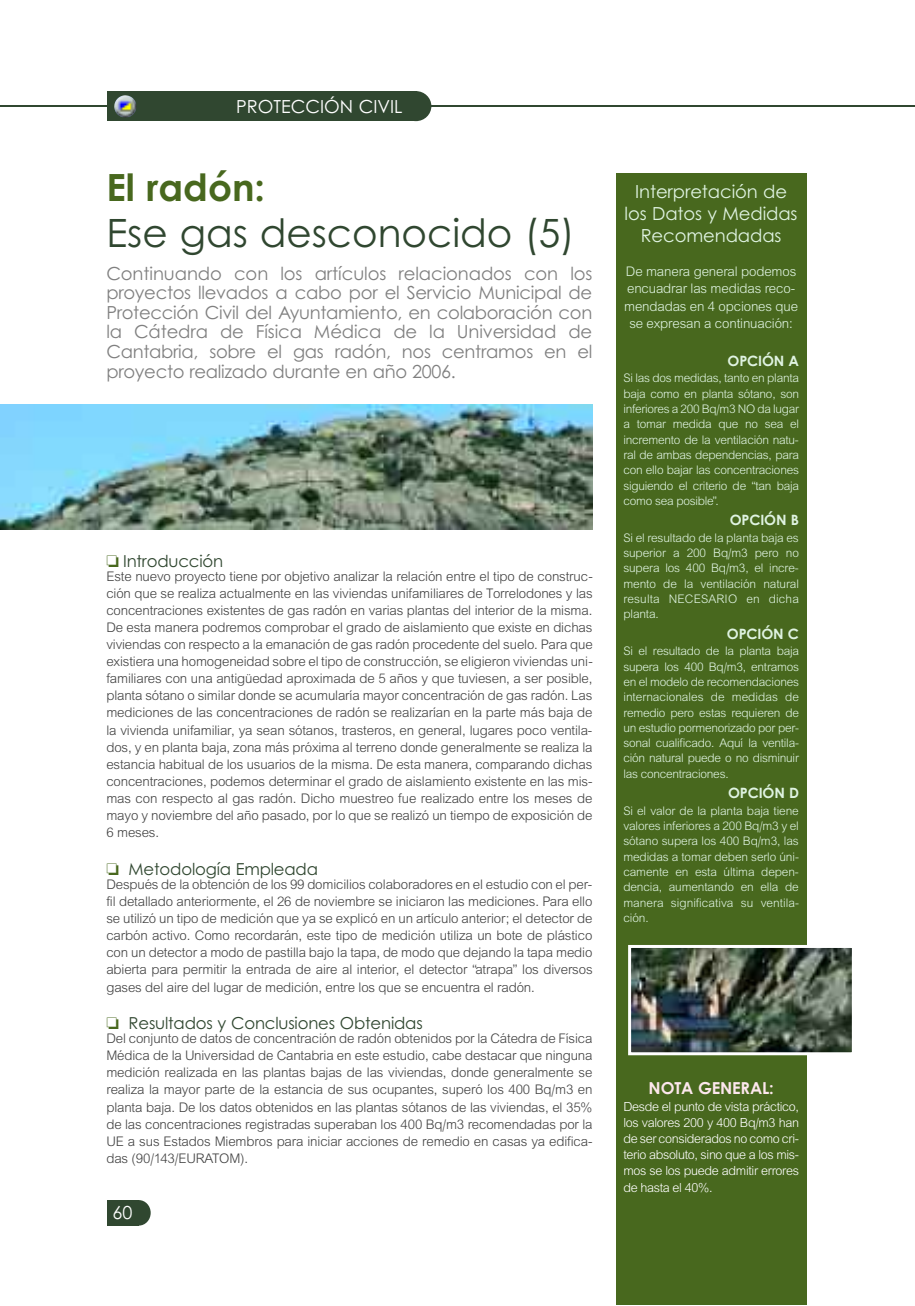
<style>
.page{position:relative;width:915px;height:1306px;background:#fff}
.page>*{position:absolute;margin:0;border:0;box-sizing:border-box;transform-origin:0 0}
.t1{font:39px "Century Gothic";color:#304730}
.t2{font:700 37.5px "Century Gothic";color:#48681e}
.t3{font:18px/19.5px "Century Gothic";letter-spacing:-.015em;color:#808080;text-align:justify}
.t4{font:18px/21.6px "Century Gothic";letter-spacing:-.005em;color:#dff3e1;text-align:center}
.t5{font:18px "Century Gothic";color:#fff}
.t6{font:16.5px "Century Gothic";letter-spacing:-.01em;color:#304730}
.t7{font:700 16.5px "Century Gothic";letter-spacing:-.01em;color:#fde7ed}
.t8{font:14.25px/17.1px "Arial";letter-spacing:-.01em;color:#404040;text-align:justify}
.t9{font:14.25px/17.1px "Arial";letter-spacing:-.01em;color:#dff3e1;text-align:center}
.t10{font:700 14.25px "Century Gothic";letter-spacing:-.01em;color:#dff3e1}
.t11{font:13.5px/16.2px "Arial";letter-spacing:-.025em;color:#fff;text-align:justify}
.t12{font:12.75px/15.3px "Arial";letter-spacing:-.015em;color:#dff3e1;text-align:justify}
.s1{color:#48681e}
</style>
<div class="page">
<hr style="left:0;top:105px;width:914px;height:2px;background:#304730">
<div style="left:127px;top:1199px;width:24px;height:26px;background:#304730;border-radius:50%"></div>
<div style="left:107px;top:1199px;width:31px;height:26px;background:#304730"></div>
<div style="left:400px;top:91px;width:31px;height:30px;background:#304730;border-radius:50%"></div>
<div style="left:107px;top:91px;width:309px;height:30px;background:#304730"></div>
<img style="left:114px;top:95px;width:22px;height:22px">
<div style="left:615px;top:173px;width:191px;height:1131px;background:#48681e"></div>
<img style="left:0;top:404px;width:592px;height:126px">
<img style="left:632px;top:949px;width:218px;height:102px">
<div style="left:628px;top:945px;width:226px;height:110px;border:3px solid #fff"></div>
<p class="t5" style="left:236px;top:96px;width:168px">PROTECCIÓN CIVIL</p>
<h2 class="t2" style="left:106px;top:166px;width:160px">El radón:</h2>
<h1 class="t1" style="left:106px;top:211px;width:470px">Ese gas desconocido (5)</h1>
<p class="t3" style="left:106px;top:264px;width:487px">Continuando con los artículos relacionados con los proyectos llevados a cabo por el Servicio Municipal de Protección Civil del Ayuntamiento, en colaboración con la Cátedra de Física Médica de la Universidad de Cantabria, sobre el gas radón, nos centramos en el proyecto realizado durante en año 2006.</p>
<p class="t6" style="left:106px;top:551px;width:118px"><span class="s1">❏</span> Introducción</p>
<p class="t8" style="left:106px;top:568px;width:487px">Este nuevo proyecto tiene por objetivo analizar la relación entre el tipo de construc&shy;ción que se realiza actualmente en las viviendas unifamiliares de Torrelodones y las concentraciones existentes de gas radón en varias plantas del interior de la misma.<br>De esta manera podremos comprobar el grado de aislamiento que existe en dichas viviendas con respecto a la emanación de gas radón procedente del suelo. Para que existiera una homogeneidad sobre el tipo de construcción, se eligieron viviendas uni&shy;familiares con una antigüedad aproximada de 5 años y que tuviesen, a ser posible, planta sótano o similar donde se acumularía mayor concentración de gas radón. Las mediciones de las concentraciones de radón se realizarían en la parte más baja de la vivienda unifamiliar, ya sean sótanos, trasteros, en general, lugares poco ventila&shy;dos, y en planta baja, zona más próxima al terreno donde generalmente se realiza la estancia habitual de los usuarios de la misma. De esta manera, comparando dichas concentraciones, podemos determinar el grado de aislamiento existente en las mis&shy;mas con respecto al gas radón. Dicho muestreo fue realizado entre los meses de mayo y noviembre del año pasado, por lo que se realizó un tiempo de exposición de 6 meses.</p>
<p class="t6" style="left:106px;top:859px;width:213px"><span class="s1">❏</span> Metodología Empleada</p>
<p class="t8" style="left:106px;top:876px;width:487px">Después de la obtención de los 99 domicilios colaboradores en el estudio con el per&shy;fil detallado anteriormente, el 26 de noviembre se iniciaron las mediciones. Para ello se utilizó un tipo de medición que ya se explicó en un artículo anterior; el detector de carbón activo. Como recordarán, este tipo de medición utiliza un bote de plástico con un detector a modo de pastilla bajo la tapa, de modo que dejando la tapa medio abierta para permitir la entrada de aire al interior, el detector “atrapa” los diversos gases del aire del lugar de medición, entre los que se encuentra el radón.</p>
<p class="t6" style="left:106px;top:1013px;width:318px"><span class="s1">❏</span> Resultados y Conclusiones Obtenidas</p>
<p class="t8" style="left:106px;top:1031px;width:487px">Del conjunto de datos de concentración de radón obtenidos por la Cátedra de Física Médica de la Universidad de Cantabria en este estudio, cabe destacar que ninguna medición realizada en las plantas bajas de las viviendas, donde generalmente se realiza la mayor parte de la estancia de sus ocupantes, superó los 400 Bq/m3 en planta baja. De los datos obtenidos en las plantas sótanos de las viviendas, el 35% de las concentraciones registradas superaban los 400 Bq/m3 recomendadas por la UE a sus Estados Miembros para iniciar acciones de remedio en casas ya edifica&shy;das (90/143/EURATOM).</p>
<p class="t5" style="left:113px;top:1202px;width:21px">60</p>
<p class="t4" style="left:624px;top:181px;width:174px">Interpretación de los Datos y Medidas<br>Recomendadas</p>
<p class="t9" style="left:624px;top:264px;width:175px">De manera general podemos encuadrar las medidas reco&shy;mendadas en 4 opciones que se expresan a continuación:</p>
<p class="t10" style="left:727px;top:352px;width:73px">OPCIÓN A</p>
<p class="t12" style="left:623px;top:372px;width:177px">Si las dos medidas, tanto en planta baja como en planta sótano, son inferiores a 200 Bq/m3 NO da lugar a tomar medida que no sea el incremento de la ventilación natu&shy;ral de ambas dependencias, para con ello bajar las concentraciones siguiendo el criterio de “tan baja como sea posible”.</p>
<p class="t10" style="left:729px;top:512px;width:71px">OPCIÓN B</p>
<p class="t12" style="left:623px;top:531px;width:177px">Si el resultado de la planta baja es superior a 200 Bq/m3 pero no supera los 400 Bq/m3, el incre&shy;mento de la ventilación natural resulta NECESARIO en dicha planta.</p>
<p class="t10" style="left:726px;top:625px;width:73px">OPCIÓN C</p>
<p class="t12" style="left:623px;top:644px;width:177px">Si el resultado de la planta baja supera los 400 Bq/m3, entramos en el modelo de recomendaciones internacionales de medidas de remedio pero estas requieren de un estudio pormenorizado por per&shy;sonal cualificado. Aquí la ventila&shy;ción natural puede o no disminuir las concentraciones.</p>
<p class="t10" style="left:727px;top:784px;width:72px">OPCIÓN D</p>
<p class="t12" style="left:623px;top:804px;width:177px">Si el valor de la planta baja tiene valores inferiores a 200 Bq/m3 y el sótano supera los 400 Bq/m3, las medidas a tomar deben serlo úni&shy;camente en esta última depen&shy;dencia, aumentando en ella de manera significativa su ventila&shy;ción.</p>
<p class="t7" style="left:648px;top:1078px;width:127px">NOTA GENERAL:</p>
<p class="t11" style="left:623px;top:1099px;width:177px">Desde el punto de vista práctico, los valores 200 y 400 Bq/m3 han de ser considerados no como cri&shy;terio absoluto, sino que a los mis&shy;mos se los puede admitir errores de hasta el 40%.</p>
</div>
